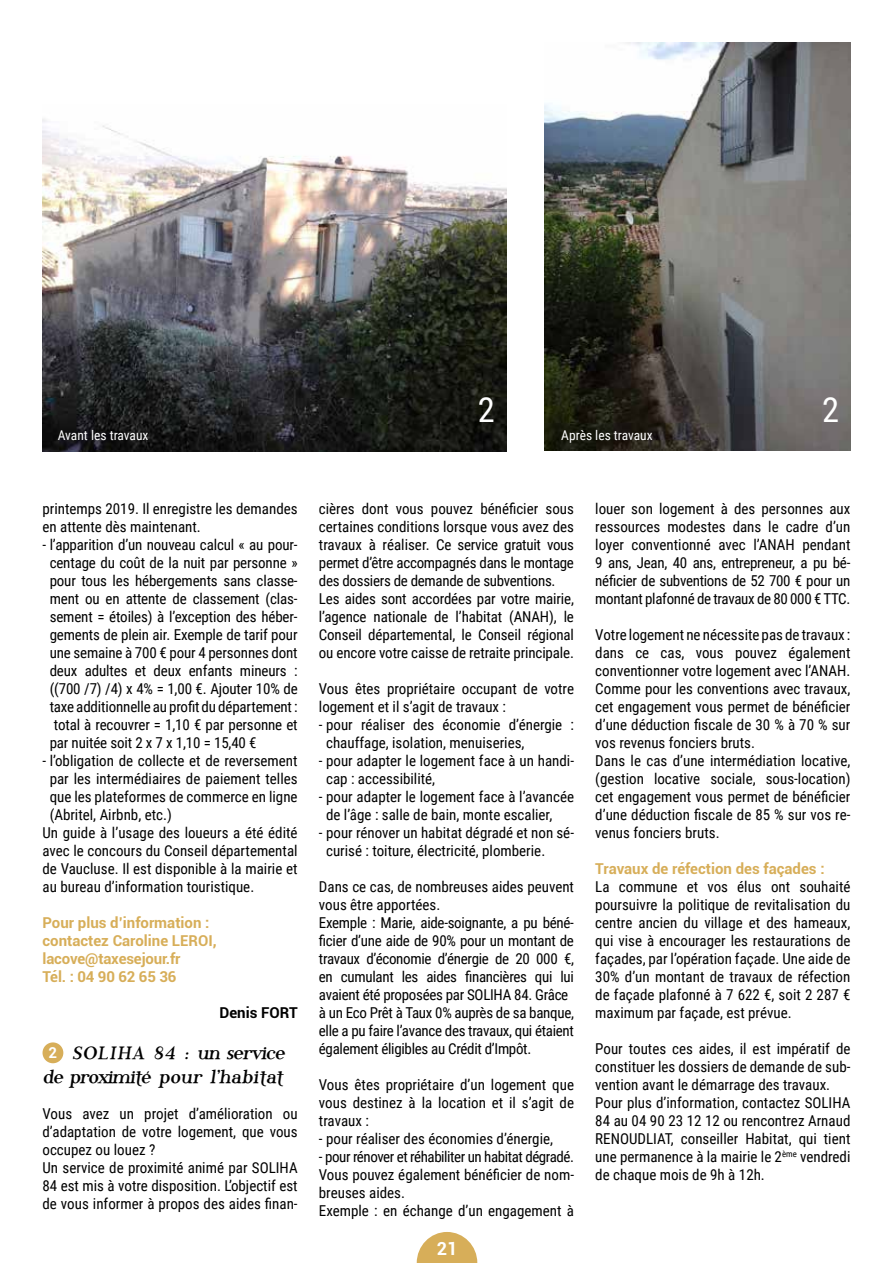
<style>
.page{position:relative;width:893px;height:1263px;background:#fff}
.page>*{position:absolute;margin:0;border:0;box-sizing:border-box;transform-origin:0 0}
.t1{font:34.5px "Roboto Condensed";color:#fff}
.t2{font:19.5px/23.4px "Phosphorus Bromide";letter-spacing:-.07em;color:#000;text-align:center}
.t3{font:700 18px "Roboto";color:#fff}
.t4{font:15px/18px "Roboto Condensed";color:#000}
.t5{font:15px/18px "Roboto Condensed";letter-spacing:-.02em;color:#000}
.t6{font:700 15px/18px "Roboto";color:#d7ae59}
.t7{font:700 15px "Roboto";color:#000}
.t8{font:13.5px "Roboto Condensed";color:#fff}
.s1{font-family:"Roboto";font-weight:700;font-size:15px;color:#fff}
</style>
<div class="page">
<div style="left:43px;top:1042px;width:20px;height:21px;background:#d7ae59;border-radius:50%"></div>
<img style="left:43px;top:119px;width:463px;height:333px">
<img style="left:545px;top:43px;width:305px;height:407px">
<svg style="left:417px;top:1232px;width:60px;height:31px"></svg>
<h1 class="t1" style="left:478px;top:385px;width:19px">2</h1>
<h1 class="t1" style="left:822px;top:385px;width:19px">2</h1>
<p class="t8" style="left:58px;top:426px;width:92px">Avant les travaux</p>
<p class="t8" style="left:561px;top:426px;width:93px">Après les travaux</p>
<p class="t4" style="left:43px;top:499px;width:257px">printemps 2019. Il enregistre les demandes en attente dès maintenant.</p>
<p class="t4" style="left:50px;top:535px;width:250px;text-align:justify;text-indent:-7px">- l’apparition d’un nouveau calcul « au pour&shy;centage du coût de la nuit par personne » pour tous les hébergements sans classe&shy;ment ou en attente de classement (clas&shy;sement = étoiles) à l’exception des héber&shy;gements de plein air. Exemple de tarif pour une semaine à 700 € pour 4 personnes dont deux adultes et deux enfants mineurs : ((700 /7) /4) x 4% = 1,00 €. Ajouter 10% de taxe additionnelle au profit du département : total à recouvrer = 1,10 € par personne et par nuitée soit 2 x 7 x 1,10 = 15,40 €</p>
<p class="t4" style="left:43px;top:751px;width:257px">- l’obligation de collecte et de reversement</p>
<p class="t4" style="left:50px;top:769px;width:249px">par les intermédiaires de paiement telles</p>
<p class="t4" style="left:50px;top:787px;width:249px">que les plateformes de commerce en ligne</p>
<p class="t4" style="left:50px;top:805px;width:124px">(Abritel, Airbnb, etc.)</p>
<p class="t4" style="left:43px;top:823px;width:257px">Un guide à l’usage des loueurs a été édité</p>
<p class="t4" style="left:43px;top:841px;width:257px">avec le concours du Conseil départemental</p>
<p class="t4" style="left:43px;top:859px;width:257px">de Vaucluse. Il est disponible à la mairie et</p>
<p class="t4" style="left:43px;top:877px;width:213px">au bureau d’information touristique.</p>
<p class="t6" style="left:43px;top:913px;width:176px">Pour plus d’information : contactez Caroline LEROI, lacove@taxesejour.fr<br>Tél. : 04 90 62 65 36</p>
<p class="t7" style="left:219px;top:1002px;width:80px">Denis FORT</p>
<h2 class="t2" style="left:43px;top:1042px;width:244px"><span class="s1">2</span> SOLIHA 84 : un service de proximité pour l’habitat</h2>
<p class="t4" style="left:43px;top:1104px;width:257px">Vous avez un projet d’amélioration ou d’adaptation de votre logement, que vous occupez ou louez ?<br>Un service de proximité animé par SOLIHA 84 est mis à votre disposition. L’objectif est de vous informer à propos des aides finan-</p>
<p class="t4" style="left:319px;top:499px;width:257px">cières dont vous pouvez bénéficier sous certaines conditions lorsque vous avez des travaux à réaliser. Ce service gratuit vous permet d’être accompagnés dans le montage des dossiers de demande de subventions.<br>Les aides sont accordées par votre mairie, l’agence nationale de l’habitat (ANAH), le Conseil départemental, le Conseil régional ou encore votre caisse de retraite principale.</p>
<p class="t4" style="left:319px;top:679px;width:257px">Vous êtes propriétaire occupant de votre logement et il s’agit de travaux :</p>
<p class="t4" style="left:326px;top:715px;width:249px;text-indent:-7px">- pour réaliser des économie d’énergie : chauffage, isolation, menuiseries,</p>
<p class="t4" style="left:326px;top:751px;width:249px;text-indent:-7px">- pour adapter le logement face à un handi&shy;cap : accessibilité,</p>
<p class="t4" style="left:326px;top:787px;width:249px;text-indent:-7px">- pour adapter le logement face à l’avancée de l’âge : salle de bain, monte escalier,</p>
<p class="t4" style="left:326px;top:823px;width:249px;text-indent:-7px">- pour rénover un habitat dégradé et non sé&shy;curisé : toiture, électricité, plomberie.</p>
<p class="t5" style="left:319px;top:877px;width:257px">Dans ce cas, de nombreuses aides peuvent vous être apportées.<br>Exemple : Marie, aide-soignante, a pu béné&shy;ficier d’une aide de 90% pour un montant de travaux d’économie d’énergie de 20 000 €, en cumulant les aides financières qui lui avaient été proposées par SOLIHA 84. Grâce à un Eco Prêt à Taux 0% auprès de sa banque, elle a pu faire l’avance des travaux, qui étaient également éligibles au Crédit d’Impôt.</p>
<p class="t4" style="left:319px;top:1075px;width:257px;text-align:justify">Vous êtes propriétaire d’un logement que vous destinez à la location et il s’agit de travaux :</p>
<p class="t4" style="left:319px;top:1129px;width:236px">- pour réaliser des économies d’énergie,</p>
<p class="t4" style="left:319px;top:1147px;width:257px">- pour rénover et réhabiliter un habitat dégradé.<br>Vous pouvez également bénéficier de nom&shy;breuses aides.<br>Exemple : en échange d’un engagement à</p>
<p class="t3" style="left:437px;top:1235px;width:22px">21</p>
<p class="t4" style="left:595px;top:499px;width:257px;text-align:justify">louer son logement à des personnes aux ressources modestes dans le cadre d’un loyer conventionné avec l’ANAH pendant 9 ans, Jean, 40 ans, entrepreneur, a pu bé&shy;néficier de subventions de 52 700 € pour un montant plafonné de travaux de 80 000 € TTC.</p>
<p class="t4" style="left:595px;top:625px;width:257px">Votre logement ne nécessite pas de travaux : dans ce cas, vous pouvez également conventionner votre logement avec l’ANAH.<br>Comme pour les conventions avec travaux, cet engagement vous permet de bénéficier d’une déduction fiscale de 30 % à 70 % sur vos revenus fonciers bruts.<br>Dans le cas d’une intermédiation locative, (gestion locative sociale, sous-location) cet engagement vous permet de bénéficier d’une déduction fiscale de 85 % sur vos re&shy;venus fonciers bruts.</p>
<p class="t6" style="left:595px;top:859px;width:231px">Travaux de réfection des façades :</p>
<p class="t4" style="left:595px;top:877px;width:257px;text-align:justify">La commune et vos élus ont souhaité poursuivre la politique de revitalisation du centre ancien du village et des hameaux, qui vise à encourager les restaurations de façades, par l’opération façade. Une aide de 30% d’un montant de travaux de réfection de façade plafonné à 7 622 €, soit 2 287 € maximum par façade, est prévue.</p>
<p class="t4" style="left:595px;top:1039px;width:257px">Pour toutes ces aides, il est impératif de constituer les dossiers de demande de sub&shy;vention avant le démarrage des travaux.<br>Pour plus d’information, contactez SOLIHA 84 au 04 90 23 12 12 ou rencontrez Arnaud RENOUDLIAT, conseiller Habitat, qui tient une permanence à la mairie le 2<sup>ème</sup> vendredi de chaque mois de 9h à 12h.</p>
</div>
